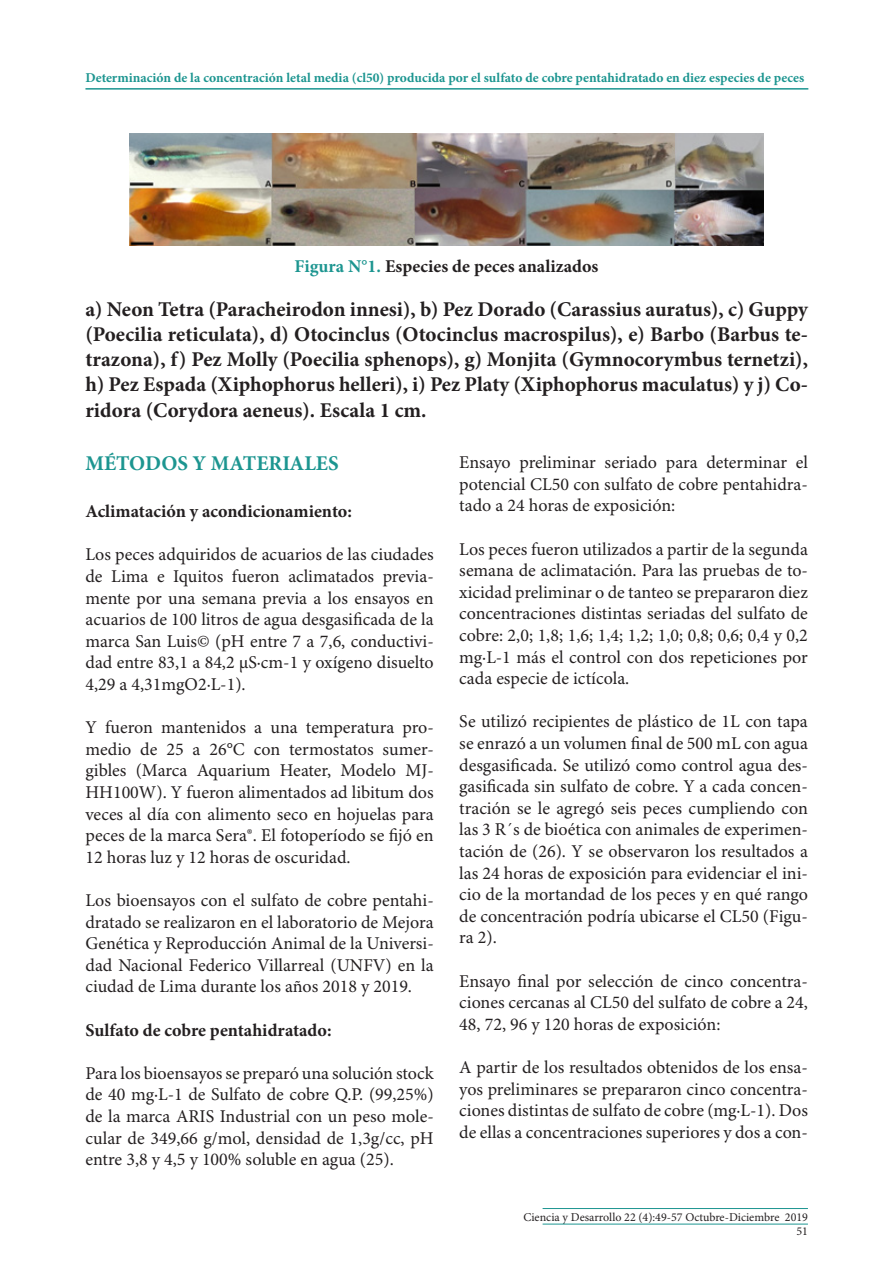
<style>
.page{position:relative;width:893px;height:1263px;background:#fff}
.page>*{position:absolute;margin:0;border:0;box-sizing:border-box;transform-origin:0 0}
.t1{font:700 21px/25.2px "Minion Pro";color:#231f20;text-align:justify}
.t2{font:700 21px "Minion Pro";color:#1c9590}
.t3{font:18px/21.6px "Minion Pro";color:#231f20;text-align:justify}
.t4{font:700 18px "Minion Pro";color:#231f20}
.t5{font:700 13.5px "Minion Pro";color:#1c9590}
.t6{font:12px "Minion Pro";color:#231f20}
.s1{color:#1c9590}
</style>
<div class="page">
<hr style="left:85px;top:88px;width:723px;height:2px;background:#1c9590">
<hr style="left:543px;top:1208px;width:265px;height:1px;background:#1c9590">
<hr style="left:543px;top:1224px;width:265px;height:1px;background:#1c9590">
<img style="left:130px;top:134px;width:634px;height:111px">
<p class="t5" style="left:85px;top:68px;width:720px">Determinación de la concentración letal media (cl50) producida por el sulfato de cobre pentahidratado en diez especies de peces</p>
<p class="t4" style="left:295px;top:254px;width:305px"><span class="s1">Figura N°1.</span> Especies de peces analizados</p>
<p class="t1" style="left:85px;top:296px;width:724px">a) Neon Tetra (Paracheirodon innesi), b) Pez Dorado (Carassius auratus), c) Guppy (Poecilia reticulata), d) Otocinclus (Otocinclus macrospilus), e) Barbo (Barbus te&shy;trazona), f) Pez Molly (Poecilia sphenops), g) Monjita (Gymnocorymbus ternetzi), h) Pez Espada (Xiphophorus helleri), i) Pez Platy (Xiphophorus maculatus) y j) Co&shy;ridora (Corydora aeneus). Escala 1 cm.</p>
<p class="t2" style="left:85px;top:449px;width:255px">MÉTODOS Y MATERIALES</p>
<p class="t4" style="left:85px;top:499px;width:268px">Aclimatación y acondicionamiento:</p>
<p class="t3" style="left:85px;top:544px;width:350px">Los peces adquiridos de acuarios de las ciudades de Lima e Iquitos fueron aclimatados previa&shy;mente por una semana previa a los ensayos en acuarios de 100 litros de agua desgasificada de la marca San Luis© (pH entre 7 a 7,6, conductivi&shy;dad entre 83,1 a 84,2 µS·cm-1 y oxígeno disuelto 4,29 a 4,31mgO2·L-1).</p>
<p class="t3" style="left:85px;top:717px;width:350px">Y fueron mantenidos a una temperatura pro&shy;medio de 25 a 26°C con termostatos sumer&shy;gibles (Marca Aquarium Heater, Modelo MJ-HH100W). Y fueron alimentados ad libitum dos veces al día con alimento seco en hojuelas para peces de la marca Sera®. El fotoperíodo se fijó en 12 horas luz y 12 horas de oscuridad.</p>
<p class="t3" style="left:85px;top:890px;width:350px">Los bioensayos con el sulfato de cobre pentahi&shy;dratado se realizaron en el laboratorio de Mejora Genética y Reproducción Animal de la Universi&shy;dad Nacional Federico Villarreal (UNFV) en la ciudad de Lima durante los años 2018 y 2019.</p>
<p class="t4" style="left:85px;top:1017px;width:248px">Sulfato de cobre pentahidratado:</p>
<p class="t3" style="left:85px;top:1063px;width:350px">Para los bioensayos se preparó una solución stock de 40 mg·L-1 de Sulfato de cobre Q.P. (99,25%) de la marca ARIS Industrial con un peso mole&shy;cular de 349,66 g/mol, densidad de 1,3g/cc, pH entre 3,8 y 4,5 y 100% soluble en agua (25).</p>
<p class="t3" style="left:459px;top:452px;width:350px">Ensayo preliminar seriado para determinar el potencial CL50 con sulfato de cobre pentahidra&shy;tado a 24 horas de exposición:</p>
<p class="t3" style="left:459px;top:539px;width:350px">Los peces fueron utilizados a partir de la segunda semana de aclimatación. Para las pruebas de to&shy;xicidad preliminar o de tanteo se prepararon diez concentraciones distintas seriadas del sulfato de cobre: 2,0; 1,8; 1,6; 1,4; 1,2; 1,0; 0,8; 0,6; 0,4 y 0,2 mg·L-1 más el control con dos repeticiones por cada especie de ictícola.</p>
<p class="t3" style="left:459px;top:711px;width:350px">Se utilizó recipientes de plástico de 1L con tapa se enrazó a un volumen final de 500 mL con agua desgasificada. Se utilizó como control agua des&shy;gasificada sin sulfato de cobre. Y a cada concen&shy;tración se le agregó seis peces cumpliendo con las 3 R´s de bioética con animales de experimen&shy;tación de (26). Y se observaron los resultados a las 24 horas de exposición para evidenciar el ini&shy;cio de la mortandad de los peces y en qué rango de concentración podría ubicarse el CL50 (Figu&shy;ra 2).</p>
<p class="t3" style="left:459px;top:971px;width:350px">Ensayo final por selección de cinco concentra&shy;ciones cercanas al CL50 del sulfato de cobre a 24, 48, 72, 96 y 120 horas de exposición:</p>
<p class="t3" style="left:459px;top:1057px;width:350px">A partir de los resultados obtenidos de los ensa&shy;yos preliminares se prepararon cinco concentra&shy;ciones distintas de sulfato de cobre (mg·L-1). Dos de ellas a concentraciones superiores y dos a con-</p>
<p class="t6" style="left:523px;top:1210px;width:286px">Ciencia y Desarrollo 22 (4):49-57 Octubre-Diciembre 2019</p>
<p class="t6" style="left:796px;top:1224px;width:13px">51</p>
</div>
